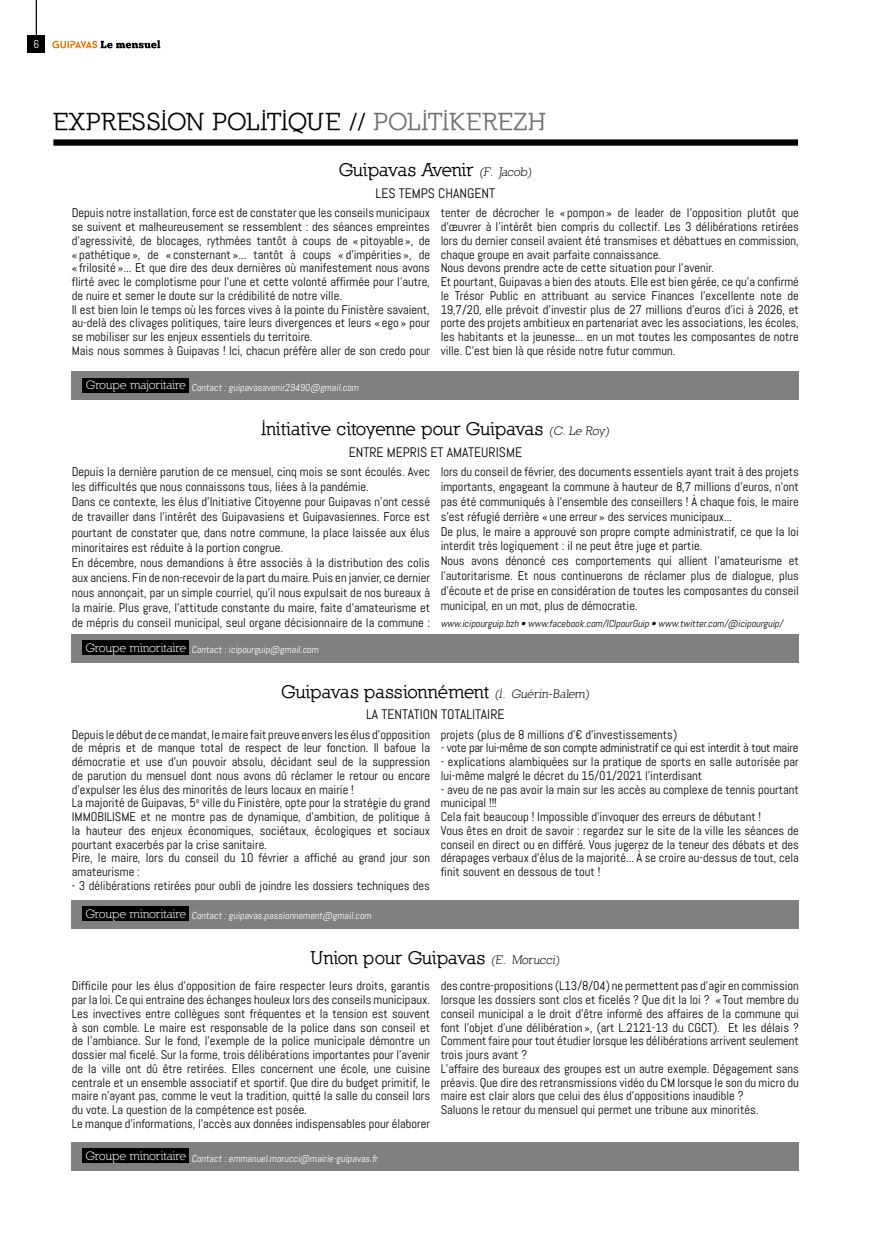
<style>
.page{position:relative;width:869px;height:1241px;background:#fff}
.page>*{position:absolute;margin:0;border:0;box-sizing:border-box;transform-origin:0 0}
.t1{font:700 25px "Nilland";letter-spacing:.01em;color:#000}
.t2{font:700 18.75px "Nilland";letter-spacing:-.005em;color:#000}
.t3{font:13.75px "Abel";color:#000}
.t4{font:12.5px/13.8px "Abel";color:#000}
.t5{font:12.5px "Abel";letter-spacing:-.02em;color:#000}
.t6{font:11.25px "Abel";color:#fff}
.t7{font:10px "Abel";color:#fff}
.t8{font:italic 10px "Abel";color:#000}
.s1{color:#706f6f}
.s2{font-weight:400;font-size:12.5px}
.s3{font-family:"Nilland";font-size:12.5px}
</style>
<div class="page">
<hr style="left:36px;top:0;width:1px;height:38px;background:#000">
<div style="left:27px;top:35px;width:18px;height:18px;background:#000"></div>
<svg style="left:52px;top:40px;width:108px;height:8px"></svg>
<div style="left:53px;top:139px;width:744px;height:7px;background:#000"></div>
<div style="left:72px;top:899px;width:726px;height:29px;background:#808080"></div>
<div style="left:83px;top:906px;width:106px;height:14px;background:#000"></div>
<div style="left:72px;top:1142px;width:726px;height:28px;background:#808080"></div>
<div style="left:83px;top:1148px;width:106px;height:14px;background:#000"></div>
<div style="left:72px;top:634px;width:726px;height:28px;background:#808080"></div>
<div style="left:83px;top:640px;width:106px;height:14px;background:#000"></div>
<div style="left:72px;top:372px;width:726px;height:28px;background:#808080"></div>
<div style="left:83px;top:378px;width:106px;height:14px;background:#000"></div>
<p class="t6" style="left:33px;top:37px;width:7px">6</p>
<h1 class="t1" style="left:53px;top:106px;width:493px">EXPRESSION POLITIQUE // <span class="s1">POLITIKEREZH</span></h1>
<h2 class="t2" style="left:338px;top:159px;width:196px">Guipavas Avenir <span class="s2">(F. Jacob)</span></h2>
<p class="t3" style="left:375px;top:184px;width:121px">LES TEMPS CHANGENT</p>
<p class="t4" style="left:72px;top:206px;width:359px">Depuis notre installation, force est de constater que les conseils municipaux se suivent et malheureusement se ressemblent : des séances empreintes d’agressivité, de blocages, rythmées tantôt à coups de « pitoyable », de « pathétique », de « consternant »... tantôt à coups « d’impérities », de « frilosité »... Et que dire des deux dernières où manifestement nous avons flirté avec le complotisme pour l’une et cette volonté affirmée pour l’autre, de nuire et semer le doute sur la crédibilité de notre ville.<br>Il est bien loin le temps où les forces vives à la pointe du Finistère savaient, au-delà des clivages politiques, taire leurs divergences et leurs « ego » pour se mobiliser sur les enjeux essentiels du territoire.<br>Mais nous sommes à Guipavas ! Ici, chacun préfère aller de son credo pour</p>
<p class="t4" style="left:440px;top:206px;width:359px">tenter de décrocher le « pompon » de leader de l’opposition plutôt que d’œuvrer à l’intérêt bien compris du collectif. Les 3 délibérations retirées lors du dernier conseil avaient été transmises et débattues en commission, chaque groupe en avait parfaite connaissance.<br>Nous devons prendre acte de cette situation pour l’avenir.<br>Et pourtant, Guipavas a bien des atouts. Elle est bien gérée, ce qu’a confirmé le Trésor Public en attribuant au service Finances l’excellente note de 19,7/20, elle prévoit d’investir plus de 27 millions d’euros d’ici à 2026, et porte des projets ambitieux en partenariat avec les associations, les écoles, les habitants et la jeunesse... en un mot toutes les composantes de notre ville. C’est bien là que réside notre futur commun.</p>
<p class="t7" style="left:86px;top:381px;width:276px"><span class="s3">Group e majoritaire</span> Contact : guipavasavenir29490@gmail.com</p>
<h2 class="t2" style="left:261px;top:418px;width:352px">Initiative citoyenne pour Guipavas <span class="s2">(C. Le Roy)</span></h2>
<p class="t3" style="left:348px;top:443px;width:175px">ENTRE MEPRIS ET AMATEURISME</p>
<p class="t4" style="left:72px;top:464px;width:359px;line-height:15.1px">Depuis la dernière parution de ce mensuel, cinq mois se sont écoulés. Avec les difficultés que nous connaissons tous, liées à la pandémie.<br>Dans ce contexte, les élus d’Initiative Citoyenne pour Guipavas n’ont cessé de travailler dans l’intérêt des Guipavasiens et Guipavasiennes. Force est pourtant de constater que, dans notre commune, la place laissée aux élus minoritaires est réduite à la portion congrue.<br>En décembre, nous demandions à être associés à la distribution des colis aux anciens. Fin de non-recevoir de la part du maire. Puis en janvier, ce dernier nous annonçait, par un simple courriel, qu’il nous expulsait de nos bureaux à la mairie. Plus grave, l’attitude constante du maire, faite d’amateurisme et de mépris du conseil municipal, seul organe décisionnaire de la commune :</p>
<p class="t4" style="left:440px;top:464px;width:359px;line-height:14.9px">lors du conseil de février, des documents essentiels ayant trait à des projets importants, engageant la commune à hauteur de 8,7 millions d’euros, n’ont pas été communiqués à l’ensemble des conseillers ! À chaque fois, le maire s’est réfugié derrière « une erreur » des services municipaux...<br>De plus, le maire a approuvé son propre compte administratif, ce que la loi interdit très logiquement : il ne peut être juge et partie.<br>Nous avons dénoncé ces comportements qui allient l’amateurisme et l’autoritarisme. Et nous continuerons de réclamer plus de dialogue, plus d’écoute et de prise en considération de toutes les composantes du conseil municipal, en un mot, plus de démocratie.</p>
<p class="t8" style="left:440px;top:617px;width:346px">www.icipourguip.bzh • www.facebook.com/ICIpourGuip • www.twitter.com/@icipourguip/</p>
<p class="t7" style="left:86px;top:643px;width:236px"><span class="s3">Group e minoritaire</span> Contact : icipourguip@gmail.com</p>
<h2 class="t2" style="left:281px;top:680px;width:311px">Guipavas passionnément <span class="s2">(I. Guérin-Balem)</span></h2>
<p class="t3" style="left:366px;top:705px;width:140px">LA TENTATION TOTALITAIRE</p>
<p class="t4" style="left:72px;top:727px;width:359px">Depuis le début de ce mandat, le maire fait preuve envers les élus d’opposition de mépris et de manque total de respect de leur fonction. Il bafoue la démocratie et use d’un pouvoir absolu, décidant seul de la suppression de parution du mensuel dont nous avons dû réclamer le retour ou encore d’expulser les élus des minorités de leurs locaux en mairie !<br>La majorité de Guipavas, 5<sup>e</sup> ville du Finistère, opte pour la stratégie du grand IMMOBILISME et ne montre pas de dynamique, d’ambition, de politique à la hauteur des enjeux économiques, sociétaux, écologiques et sociaux pourtant exacerbés par la crise sanitaire.<br>Pire, le maire, lors du conseil du 10 février a affiché au grand jour son amateurisme :</p>
<p class="t4" style="left:72px;top:878px;width:359px">- 3 délibérations retirées pour oubli de joindre les dossiers techniques des</p>
<p class="t7" style="left:86px;top:909px;width:289px"><span class="s3">Group e minoritaire</span> Contact : guipavas.passionnement@gmail.com</p>
<p class="t4" style="left:440px;top:727px;width:238px">projets (plus de 8 millions d’€ d’investissements)</p>
<p class="t5" style="left:440px;top:740px;width:359px">- vote par lui-même de son compte administratif ce qui est interdit à tout maire</p>
<p class="t4" style="left:440px;top:754px;width:359px">- explications alambiquées sur la pratique de sports en salle autorisée par lui-même malgré le décret du 15/01/2021 l’interdisant</p>
<p class="t4" style="left:440px;top:782px;width:359px">- aveu de ne pas avoir la main sur les accès au complexe de tennis pourtant municipal !!!<br>Cela fait beaucoup ! Impossible d’invoquer des erreurs de débutant !<br>Vous êtes en droit de savoir : regardez sur le site de la ville les séances de conseil en direct ou en différé. Vous jugerez de la teneur des débats et des dérapages verbaux d’élus de la majorité... À se croire au-dessus de tout, cela finit souvent en dessous de tout !</p>
<h2 class="t2" style="left:311px;top:946px;width:252px">Union pour Guipavas <span class="s2">(E. Morucci)</span></h2>
<p class="t4" style="left:72px;top:979px;width:359px">Difficile pour les élus d’opposition de faire respecter leurs droits, garantis par la loi. Ce qui entraine des échanges houleux lors des conseils municipaux.<br>Les invectives entre collègues sont fréquentes et la tension est souvent à son comble. Le maire est responsable de la police dans son conseil et de l’ambiance. Sur le fond, l’exemple de la police municipale démontre un dossier mal ficelé. Sur la forme, trois délibérations importantes pour l’avenir de la ville ont dû être retirées. Elles concernent une école, une cuisine centrale et un ensemble associatif et sportif. Que dire du budget primitif, le maire n’ayant pas, comme le veut la tradition, quitté la salle du conseil lors du vote. La question de la compétence est posée.<br>Le manque d’informations, l’accès aux données indispensables pour élaborer</p>
<p class="t4" style="left:440px;top:979px;width:359px">des contre-propositions (L13/8/04) ne permettent pas d’agir en commission lorsque les dossiers sont clos et ficelés ? Que dit la loi ? « Tout membre du conseil municipal a le droit d’être informé des affaires de la commune qui font l’objet d’une délibération », (art L.2121-13 du CGCT). Et les délais ?<br>Comment faire pour tout étudier lorsque les délibérations arrivent seulement trois jours avant ?<br>L’affaire des bureaux des groupes est un autre exemple. Dégagement sans préavis. Que dire des retransmissions vidéo du CM lorsque le son du micro du maire est clair alors que celui des élus d’oppositions inaudible ?<br>Saluons le retour du mensuel qui permet une tribune aux minorités.</p>
<p class="t7" style="left:86px;top:1151px;width:295px"><span class="s3">Group e minoritaire</span> Contact : emmanuel.morucci@mairie-guipavas.fr</p>
</div>
